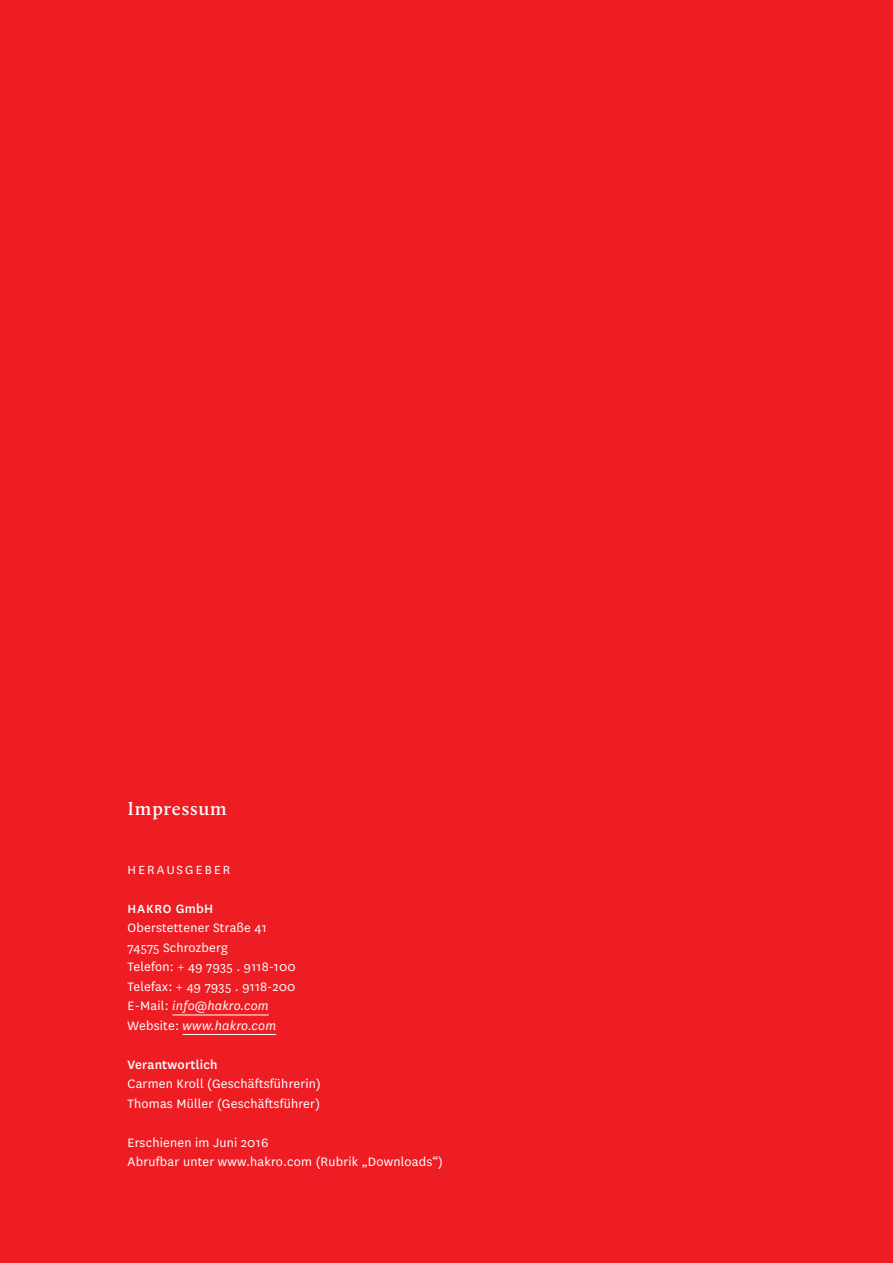
<style>
.page{position:relative;width:893px;height:1263px;background:#ee1d23}
.page>*{position:absolute;margin:0;border:0;box-sizing:border-box;transform-origin:0 0}
.t1{font:600 19.5px "Calluna";letter-spacing:.04em;color:#fff}
.t2{font:14.25px/19.5px "National";letter-spacing:.015em;color:#fff}
.t3{font:500 14.25px "National";letter-spacing:.015em;color:#fff}
.t4{font:13.8px "National";color:#fff}
.t5{font:500 13.8px "National";color:#fff}
.s1{font-style:italic}
</style>
<div class="page">
<hr style="left:172px;top:1014px;width:97px;height:1px;background:#fff">
<hr style="left:183px;top:1034px;width:93px;height:1px;background:#fff">
<h1 class="t1" style="left:128px;top:797px;width:101px">Impressum</h1>
<p class="t4" style="left:128px;top:861px;width:21px">Herausgeber</p>
<p class="t5" style="left:128px;top:899px;width:10px">HAKRO</p>
<p class="t3" style="left:176px;top:899px;width:37px">GmbH</p>
<p class="t2" style="left:128px;top:918px;width:170px">Oberstettener Straße 41<br>74575 Schrozberg<br>Telefon: + 49 7935 . 9118-100<br>Telefax: + 49 7935 . 9118-200<br>E-Mail: <span class="s1">info@hakro.com<br></span>Website: <span class="s1">www.hakro.com</span></p>
<p class="t3" style="left:128px;top:1055px;width:92px">Verantwortlich</p>
<p class="t2" style="left:128px;top:1074px;width:195px">Carmen Kroll (Geschäftsführerin)<br>Thomas Müller (Geschäftsführer)</p>
<p class="t2" style="left:128px;top:1132px;width:317px">Erschienen im Juni 2016<br>Abrufbar unter www.hakro.com (Rubrik „Downloads“)</p>
</div>
